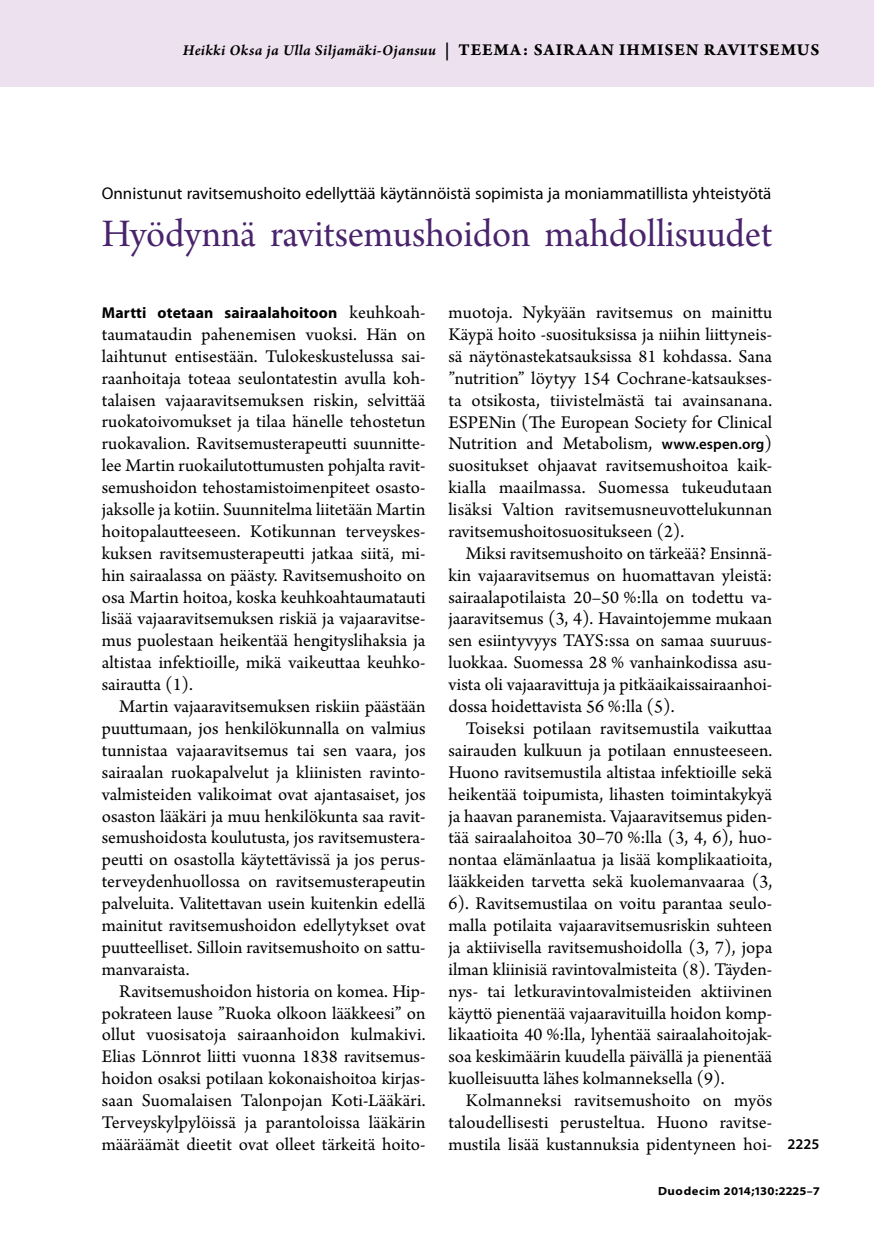
<style>
.page{position:relative;width:874px;height:1241px;background:#fff}
.page>*{position:absolute;margin:0;border:0;box-sizing:border-box;transform-origin:0 0}
.t1{font:41.12px "Arno Pro Subhead";color:#49236c}
.t2{font:18.9px/21.9px "Arno Pro";color:#000;text-align:justify}
.t3{font:16.97px "Myriad Pro";color:#000}
.t4{font:15.75px "Arno Pro Smbd Italic Sm Text";letter-spacing:.02em;color:#000}
.t5{font:700 15.75px "Myriad Pro";letter-spacing:.01em;color:#000}
.t6{font:600 14.88px "Myriad Pro";color:#000}
.t7{font:700 semi-expanded 11.9px "Myriad Pro";letter-spacing:.05em;color:#000}
.s1{font-family:"Arno Pro Bold Sm Text";font-size:17.5px}
.s2{font-family:"Arno Pro";font-weight:400;font-size:18.9px}
.s3{font-family:"Myriad Pro";font-weight:600;font-size:14.88px}
</style>
<div class="page">
<div style="left:0;top:0;width:873px;height:87px;background:#ede1ef"></div>
<p class="t4" style="left:183px;top:40px;width:637px">Heikki Oksa ja Ulla Siljamäki-Ojansuu <span class="s1">| TEEMA: SAIRAAN IHMISEN RAVITSEMUS</span></p>
<p class="t3" style="left:102px;top:183px;width:671px">Onnistunut ravitsemushoito edellyttää käytännöistä sopimista ja moniammatillista yhteistyötä</p>
<h1 class="t1" style="left:102px;top:211px;width:671px">Hyödynnä ravitsemushoidon mahdollisuudet</h1>
<p class="t5" style="left:102px;top:302px;width:325px">Martti otetaan sairaalahoitoon <span class="s2">keuhkoah-</span></p>
<p class="t2" style="left:102px;top:324px;width:325px">taumataudin pahenemisen vuoksi. Hän on laihtunut entisestään. Tulokeskustelussa sai&shy;raanhoitaja toteaa seulontatestin avulla koh&shy;talaisen vajaaravitsemuksen riskin, selvittää ruokatoivomukset ja tilaa hänelle tehostetun ruokavalion. Ravitsemusterapeutti suunnitte&shy;lee Martin ruokailutottumusten pohjalta ravit&shy;semushoidon tehostamistoimenpiteet osasto&shy;jaksolle ja kotiin. Suunnitelma liitetään Martin hoitopalautteeseen. Kotikunnan terveyskes&shy;kuksen ravitsemusterapeutti jatkaa siitä, mi&shy;hin sairaalassa on päästy. Ravitsemushoito on osa Martin hoitoa, koska keuhkoahtaumatauti lisää vajaaravitsemuksen riskiä ja vajaaravitse&shy;mus puolestaan heikentää hengityslihaksia ja altistaa infektioille, mikä vaikeuttaa keuhko&shy;sairautta (1).</p>
<p class="t2" style="left:102px;top:696px;width:325px;text-indent:17px">Martin vajaaravitsemuksen riskiin päästään puuttumaan, jos henkilökunnalla on valmius tunnistaa vajaaravitsemus tai sen vaara, jos sairaalan ruokapalvelut ja kliinisten ravinto&shy;valmisteiden valikoimat ovat ajantasaiset, jos osaston lääkäri ja muu henkilökunta saa ravit&shy;semushoidosta koulutusta, jos ravitsemustera&shy;peutti on osastolla käytettävissä ja jos perus&shy;terveydenhuollossa on ravitsemusterapeutin palveluita. Valitettavan usein kuitenkin edellä mainitut ravitsemushoidon edellytykset ovat puutteelliset. Silloin ravitsemushoito on sattu&shy;manvaraista.</p>
<p class="t2" style="left:102px;top:980px;width:325px;text-indent:17px">Ravitsemushoidon historia on komea. Hip&shy;pokrateen lause ”Ruoka olkoon lääkkeesi” on ollut vuosisatoja sairaanhoidon kulmakivi.<br>Elias Lönnrot liitti vuonna 1838 ravitsemus&shy;hoidon osaksi potilaan kokonaishoitoa kirjas&shy;saan Suomalaisen Talonpojan Koti-Lääkäri.<br>Terveyskylpylöissä ja parantoloissa lääkärin määräämät dieetit ovat olleet tärkeitä hoito-</p>
<p class="t2" style="left:448px;top:302px;width:325px">muotoja. Nykyään ravitsemus on mainittu Käypä hoito ‑suosituksissa ja niihin liittyneis&shy;sä näytönastekatsauksissa 81 kohdassa. Sana ”nutrition” löytyy 154 Cochrane-katsaukses&shy;ta otsikosta, tiivistelmästä tai avainsanana.<br>ESPENin (The European Society for Clinical Nutrition and Metabolism, <span class="s3">www.espen.org</span>) suositukset ohjaavat ravitsemushoitoa kaik&shy;kialla maailmassa. Suomessa tukeudutaan lisäksi Valtion ravitsemusneuvottelukunnan ravitsemushoitosuositukseen (2).</p>
<p class="t2" style="left:448px;top:543px;width:325px;text-indent:17px">Miksi ravitsemushoito on tärkeää? Ensinnä&shy;kin vajaaravitsemus on huomattavan yleistä: sairaalapotilaista 20–50 %:lla on todettu va&shy;jaaravitsemus (3, 4). Havaintojemme mukaan sen esiintyvyys TAYS:ssa on samaa suuruus&shy;luokkaa. Suomessa 28 % vanhainkodissa asu&shy;vista oli vajaaravittuja ja pitkäaikaissairaanhoi&shy;dossa hoidettavista 56 %:lla (5).</p>
<p class="t2" style="left:448px;top:718px;width:325px;text-indent:17px">Toiseksi potilaan ravitsemustila vaikuttaa sairauden kulkuun ja potilaan ennusteeseen.<br>Huono ravitsemustila altistaa infektioille sekä heikentää toipumista, lihasten toimintakykyä ja haavan paranemista. Vajaaravitsemus piden&shy;tää sairaalahoitoa 30–70 %:lla (3, 4, 6), huo&shy;nontaa elämänlaatua ja lisää komplikaatioita, lääkkeiden tarvetta sekä kuolemanvaaraa (3, 6). Ravitsemustilaa on voitu parantaa seulo&shy;malla potilaita vajaaravitsemusriskin suhteen ja aktiivisella ravitsemushoidolla (3, 7), jopa ilman kliinisiä ravintovalmisteita (8). Täyden&shy;nys- tai letkuravintovalmisteiden aktiivinen käyttö pienentää vajaaravituilla hoidon komp&shy;likaatioita 40 %:lla, lyhentää sairaalahoitojak&shy;soa keskimäärin kuudella päivällä ja pienentää kuolleisuutta lähes kolmanneksella (9).</p>
<p class="t2" style="left:448px;top:1090px;width:325px;text-indent:17px">Kolmanneksi ravitsemushoito on myös taloudellisesti perusteltua. Huono ravitse&shy;mustila lisää kustannuksia pidentyneen hoi-</p>
<p class="t6" style="left:787px;top:1134px;width:33px">2225</p>
<p class="t7" style="left:657px;top:1182px;width:163px">Duodecim 2014;130:2225–7</p>
</div>
